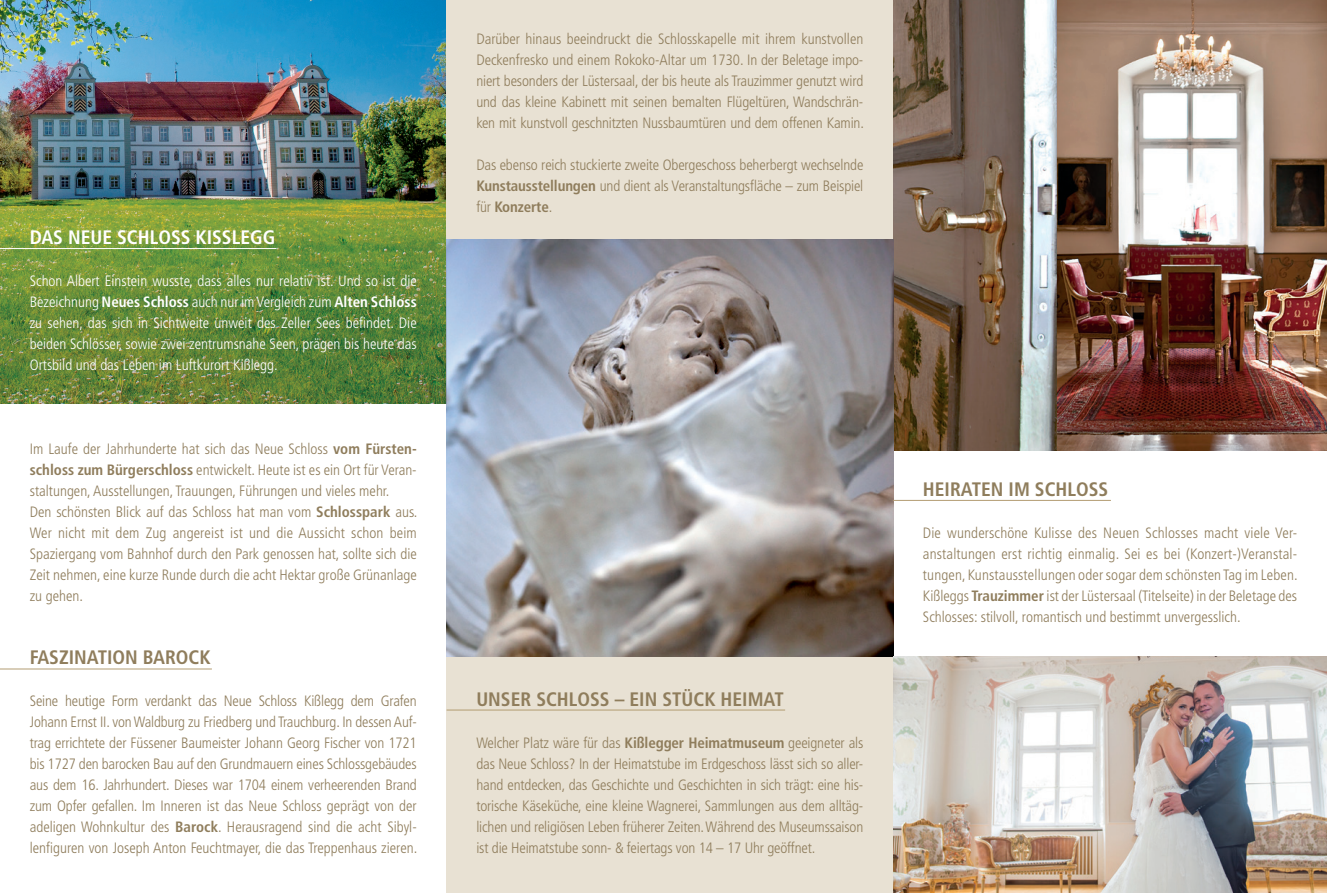
<style>
.page{position:relative;width:1327px;height:893px;background:#fff}
.page>*{position:absolute;margin:0;border:0;box-sizing:border-box;transform-origin:0 0}
.t1{font:700 condensed 19.5px "Frutiger";color:#8f7d5c}
.t2{font:700 condensed 19.5px "Frutiger";color:#fff}
.t3{font:300 condensed 15px/21px "Frutiger";color:#8f7d5c;text-align:justify}
.t4{font:300 condensed 15px/21px "Frutiger";color:#fff;text-align:justify}
.s1{font-weight:700}
</style>
<div class="page">
<img style="left:0;top:0;width:446px;height:230px">
<img style="left:893px;top:0;width:434px;height:451px">
<div style="left:446px;top:0;width:447px;height:893px;background:#e8e1d3"></div>
<img style="left:446px;top:239px;width:447px;height:417px">
<img style="left:893px;top:656px;width:434px;height:237px">
<svg style="left:0;top:230px;width:446px;height:174px;background:#668a3a"></svg>
<hr style="left:0;top:248px;width:276px;height:1px;background:#fff">
<hr style="left:0;top:669px;width:212px;height:1px;background:#b39c72">
<hr style="left:446px;top:710px;width:339px;height:1px;background:#b39c72">
<hr style="left:893px;top:500px;width:218px;height:1px;background:#b39c72">
<h1 class="t2" style="left:30px;top:226px;width:247px">DAS NEUE SCHLOSS KISSLEGG</h1>
<p class="t4" style="left:30px;top:271px;width:388px">Schon Albert Einstein wusste, dass alles nur relativ ist. Und so ist die Bezeichnung <span class="s1">Neues Schloss</span> auch nur im Vergleich zum <span class="s1">Alten Schloss </span>zu sehen, das sich in Sichtweite unweit des Zeller Sees befindet. Die beiden Schlösser, sowie zwei zentrumsnahe Seen, prägen bis heute das Ortsbild und das Leben im Luftkurort Kißlegg.</p>
<p class="t3" style="left:30px;top:439px;width:389px;text-align:left">Im Laufe der Jahrhunderte hat sich das Neue Schloss <span class="s1">vom Fürsten&shy;schloss zum Bürgerschloss</span> entwickelt. Heute ist es ein Ort für Veran&shy;staltungen, Ausstellungen, Trauungen, Führungen und vieles mehr.<br>Den schönsten Blick auf das Schloss hat man vom <span class="s1">Schlosspark</span> aus.<br>Wer nicht mit dem Zug angereist ist und die Aussicht schon beim Spaziergang vom Bahnhof durch den Park genossen hat, sollte sich die Zeit nehmen, eine kurze Runde durch die acht Hektar große Grünanlage zu gehen.</p>
<h1 class="t1" style="left:30px;top:646px;width:182px">FASZINATION BAROCK</h1>
<p class="t3" style="left:30px;top:691px;width:389px">Seine heutige Form verdankt das Neue Schloss Kißlegg dem Grafen Johann Ernst II. von Waldburg zu Friedberg und Trauchburg. In dessen Auf&shy;trag errichtete der Füssener Baumeister Johann Georg Fischer von 1721 bis 1727 den barocken Bau auf den Grundmauern eines Schlossgebäudes aus dem 16. Jahrhundert. Dieses war 1704 einem verheerenden Brand zum Opfer gefallen. Im Inneren ist das Neue Schloss geprägt von der adeligen Wohnkultur des <span class="s1">Barock</span>. Herausragend sind die acht Sibyl&shy;lenfiguren von Joseph Anton Feuchtmayer, die das Treppenhaus zieren.</p>
<p class="t3" style="left:476px;top:29px;width:389px">Darüber hinaus beeindruckt die Schlosskapelle mit ihrem kunstvollen Deckenfresko und einem Rokoko-Altar um 1730. In der Beletage impo&shy;niert besonders der Lüstersaal, der bis heute als Trauzimmer genutzt wird und das kleine Kabinett mit seinen bemalten Flügeltüren, Wandschrän&shy;ken mit kunstvoll geschnitzten Nussbaumtüren und dem offenen Kamin.</p>
<p class="t3" style="left:476px;top:155px;width:388px">Das ebenso reich stuckierte zweite Obergeschoss beherbergt wechselnde <span class="s1">Kunstausstellungen</span> und dient als Veranstaltungsfläche – zum Beispiel für <span class="s1">Konzerte</span>.</p>
<h1 class="t1" style="left:476px;top:687px;width:309px">UNSER SCHLOSS – EIN STÜCK HEIMAT</h1>
<p class="t3" style="left:476px;top:732px;width:388px">Welcher Platz wäre für das <span class="s1">Kißlegger Heimatmuseum</span> geeigneter als das Neue Schloss? In der Heimatstube im Erdgeschoss lässt sich so aller&shy;hand entdecken, das Geschichte und Geschichten in sich trägt: eine his&shy;torische Käseküche, eine kleine Wagnerei, Sammlungen aus dem alltäg&shy;lichen und religiösen Leben früherer Zeiten. Während des Museumssaison ist die Heimatstube sonn- &amp; feiertags von 14 – 17 Uhr geöffnet.</p>
<h1 class="t1" style="left:923px;top:478px;width:187px">HEIRATEN IM SCHLOSS</h1>
<p class="t3" style="left:923px;top:523px;width:376px">Die wunderschöne Kulisse des Neuen Schlosses macht viele Ver&shy;anstaltungen erst richtig einmalig. Sei es bei (Konzert-)Veranstal&shy;tungen, Kunstausstellungen oder sogar dem schönsten Tag im Leben.<br>Kißleggs <span class="s1">Trauzimmer</span> ist der Lüstersaal (Titelseite) in der Beletage des Schlosses: stilvoll, romantisch und bestimmt unvergesslich.</p>
</div>
